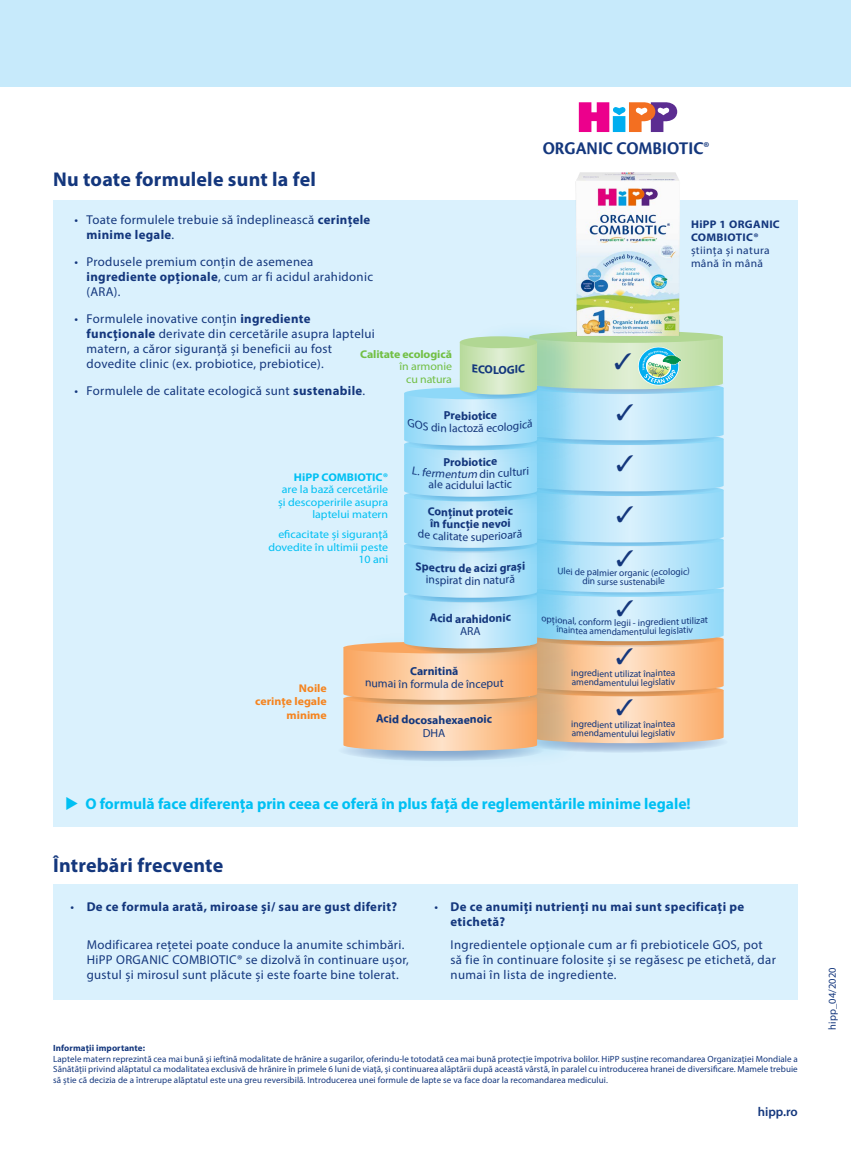
<style>
.page{position:relative;width:851px;height:1149px;background:#fff}
.page>*{position:absolute;margin:0;border:0;box-sizing:border-box;transform-origin:0 0}
.t1{font:700 19.95px "Myriad Pro";letter-spacing:.01em;color:#14377d}
.t2{font:700 18.6px "Cronos Pro";color:#14377d;scale:.92 1}
.t3{font:700 15.6px "Myriad Pro";color:#00c0f3}
.t4{font:12.9px/15px "Myriad Pro";letter-spacing:.025em;color:#14377d}
.t5{font:700 12.9px/15px "Myriad Pro";letter-spacing:.025em;color:#14377d}
.t6{font:600 12.9px "Myriad Pro";color:#14377d}
.t7{font:700 11.7px "Myriad Pro";color:#14377d}
.t8{font:11.7px "Myriad Pro";color:#14377d}
.t9{font:italic 11.7px "Myriad Pro";color:#14377d}
.t10{font:11.25px/12.5px "Myriad Pro";color:#00c0f3;text-align:right;scale:1.06 1}
.t11{font:700 11.25px/13.5px "Myriad Pro";color:#f5841f;text-align:right;scale:1.06 1}
.t12{font:700 11.25px "Myriad Pro";letter-spacing:-.01em;color:#72bf44;scale:1.06 1}
.t13{font:11.25px/12.5px "Myriad Pro";letter-spacing:-.01em;color:#72bf44;text-align:center;scale:1.06 1}
.t14{font:700 11.25px "Myriad Pro";color:#00c0f3;scale:1.06 1}
.t15{font:11.1px/13.4px "Myriad Pro";letter-spacing:.03em;color:#14377d;scale:1.04 1}
.t16{font:700 11.1px/13.4px "Myriad Pro";letter-spacing:.03em;color:#14377d;scale:1.04 1}
.t17{font:10.5px "Myriad Pro";letter-spacing:.01em;color:#14377d}
.t18{font:9.6px "Myriad Pro";color:#14377d}
.t19{font:9px/10.5px "Myriad Pro";letter-spacing:.01em;color:#14377d;text-align:justify}
.t20{font:700 9px "Myriad Pro";letter-spacing:.01em;color:#14377d}
.s1{font-weight:700}
.s2{font-weight:400}
</style>
<div class="page">
<div style="left:53px;top:200px;width:744px;height:626px;background:#daf1fd"></div>
<div style="left:53px;top:883px;width:744px;height:116px;background:#daf1fd"></div>
<svg style="left:517px;top:731px;width:210px;height:21px"></svg>
<div style="left:529px;top:331px;width:193px;height:12px;background:#b1d793;border-radius:50%"></div>
<div style="left:354px;top:682px;width:229px;height:88px;background:#009fdb;opacity:.16"></div>
<div style="left:470px;top:320px;width:113px;height:93px;background:#009fdb;opacity:.16"></div>
<svg style="left:459px;top:336px;width:78px;height:12px"></svg>
<div style="left:0;top:0;width:850px;height:86px;background:#c7eafb"></div>
<img style="left:575px;top:172px;width:105px;height:164px">
<svg style="left:578px;top:102px;width:99px;height:30px"></svg>
<svg style="left:343px;top:337px;width:380px;height:413px"></svg>
<h1 class="t1" style="left:53px;top:166px;width:264px">Nu toate formulele sunt la fel</h1>
<p class="t4" style="left:87px;top:211px;width:285px;text-indent:-12px">• Toate formulele trebuie să îndeplinească <span class="s1">cerințele minime legale</span>.</p>
<p class="t4" style="left:87px;top:254px;width:288px;text-indent:-12px">• Produsele premium conțin de asemenea <span class="s1">ingrediente opționale</span>, cum ar fi acidul arahidonic (ARA).</p>
<p class="t4" style="left:87px;top:311px;width:290px;text-indent:-12px">• Formulele inovative conțin <span class="s1">ingrediente funcționale</span> derivate din cercetările asupra laptelui matern, a căror siguranță și beneficii au fost dovedite clinic (ex. probiotice, prebiotice).</p>
<p class="t4" style="left:74px;top:383px;width:292px">• Formulele de calitate ecologică sunt <span class="s1">sustenabile</span>.</p>
<p class="t12" style="left:360px;top:346px;width:88px">Calitate ecologică</p>
<p class="t13" style="left:399px;top:360px;width:51px">în armonie cu natura</p>
<p class="t7" style="left:461px;top:408px;width:12px">bi</p>
<p class="t8" style="left:463px;top:421px;width:12px">to</p>
<p class="t14" style="left:294px;top:469px;width:90px">HiPP COMBIOTIC®</p>
<p class="t10" style="left:278px;top:483px;width:105px">are la bază cercetările și descoperirile asupra laptelui matern</p>
<p class="t10" style="left:268px;top:528px;width:114px">eficacitate și siguranţă dovedite în ultimii peste<br>10 ani</p>
<p class="t11" style="left:255px;top:680px;width:69px">Noile<br>cerințe legale minime</p>
<p class="t7" style="left:461px;top:454px;width:12px">bi</p>
<p class="t9" style="left:461px;top:466px;width:20px">um</p>
<p class="t8" style="left:459px;top:477px;width:15px">du</p>
<p class="t7" style="left:462px;top:504px;width:13px">ut</p>
<p class="t7" style="left:460px;top:516px;width:14px">cți</p>
<p class="t8" style="left:462px;top:529px;width:7px">e</p>
<p class="t7" style="left:458px;top:560px;width:15px">de</p>
<p class="t8" style="left:465px;top:573px;width:8px">d</p>
<p class="t7" style="left:461px;top:611px;width:12px">ra</p>
<p class="t8" style="left:460px;top:623px;width:15px">AR</p>
<p class="t7" style="left:423px;top:663px;width:24px">rniti</p>
<p class="t8" style="left:401px;top:676px;width:24px;rotate:1deg">n for</p>
<p class="t8" style="left:424px;top:677px;width:26px">mula</p>
<p class="t7" style="left:427px;top:712px;width:20px">sah</p>
<p class="t8" style="left:430px;top:726px;width:16px">HA</p>
<p class="t7" style="left:493px;top:362px;width:7px">L</p>
<h2 class="t2" style="left:542px;top:137px;width:183px">ORGANIC COMBIOTIC®</h2>
<p class="t16" style="left:691px;top:217px;width:87px">HiPP 1 ORGANIC<br>COMBIOTIC®</p>
<p class="t15" style="left:691px;top:243px;width:77px">știința și natura mână în mână</p>
<p class="t18" style="left:592px;top:566px;width:23px;rotate:1deg">almie</p>
<p class="t18" style="left:614px;top:566px;width:25px">r orga</p>
<p class="t18" style="left:637px;top:566px;width:23px;rotate:-1deg">nic (e</p>
<p class="t18" style="left:658px;top:566px;width:18px;rotate:-2deg">colo</p>
<p class="t18" style="left:675px;top:565px;width:16px;rotate:-3deg">gic)</p>
<p class="t18" style="left:597px;top:575px;width:17px;rotate:1deg">surs</p>
<p class="t18" style="left:613px;top:575px;width:24px">e sust</p>
<p class="t18" style="left:635px;top:575px;width:24px;rotate:-1deg">enabi</p>
<p class="t18" style="left:593px;top:616px;width:20px;rotate:1deg">form</p>
<p class="t18" style="left:614px;top:616px;width:23px">legii -</p>
<p class="t18" style="left:637px;top:616px;width:22px;rotate:-1deg">ingre</p>
<p class="t18" style="left:658px;top:616px;width:22px;rotate:-2deg">dient</p>
<p class="t18" style="left:611px;top:625px;width:29px">damen</p>
<p class="t18" style="left:638px;top:625px;width:19px;rotate:-1deg">tului</p>
<p class="t18" style="left:658px;top:625px;width:22px;rotate:-2deg">legisl</p>
<p class="t18" style="left:678px;top:624px;width:16px;rotate:-3deg">ativ</p>
<p class="t18" style="left:592px;top:667px;width:22px;rotate:1deg">dient</p>
<p class="t18" style="left:614px;top:667px;width:21px">utiliz</p>
<p class="t18" style="left:633px;top:667px;width:26px;rotate:-1deg">at înai</p>
<p class="t18" style="left:657px;top:667px;width:19px;rotate:-2deg">ntea</p>
<p class="t18" style="left:611px;top:676px;width:27px">entulu</p>
<p class="t18" style="left:636px;top:676px;width:24px;rotate:-1deg">i legis</p>
<p class="t18" style="left:658px;top:676px;width:18px;rotate:-2deg">lativ</p>
<p class="t18" style="left:592px;top:718px;width:22px;rotate:1deg">dient</p>
<p class="t18" style="left:614px;top:718px;width:21px">utiliz</p>
<p class="t18" style="left:633px;top:718px;width:26px;rotate:-1deg">at înai</p>
<p class="t18" style="left:657px;top:718px;width:19px;rotate:-2deg">ntea</p>
<p class="t18" style="left:611px;top:727px;width:27px">entulu</p>
<p class="t18" style="left:636px;top:727px;width:24px;rotate:-1deg">i legis</p>
<p class="t18" style="left:658px;top:727px;width:18px;rotate:-2deg">lativ</p>
<p class="t3" style="left:65px;top:793px;width:627px">◆ O formulă face diferența prin ceea ce oferă în plus față de reglementările minime legale!</p>
<h1 class="t1" style="left:53px;top:851px;width:171px">Întrebări frecvente</h1>
<p class="t5" style="left:70px;top:898px;width:328px"><span class="s2">•</span> De ce formula arată, miroase și/ sau are gust diferit?</p>
<p class="t4" style="left:87px;top:936px;width:323px">Modificarea rețetei poate conduce la anumite schimbări.<br>HiPP ORGANIC COMBIOTIC® se dizolvă în continuare ușor, gustul și mirosul sunt plăcute și este foarte bine tolerat.</p>
<p class="t5" style="left:450px;top:898px;width:295px;text-indent:-16px"><span class="s2">•</span> De ce anumiți nutrienți nu mai sunt specificați pe etichetă?</p>
<p class="t4" style="left:450px;top:936px;width:327px">Ingredientele opționale cum ar fi prebioticele GOS, pot să fie în continuare folosite și se regăsesc pe etichetă, dar numai în lista de ingrediente.</p>
<p class="t20" style="left:53px;top:1042px;width:93px">Informații importante:</p>
<p class="t19" style="left:53px;top:1053px;width:746px">Laptele matern reprezintă cea mai bună și ieftină modalitate de hrănire a sugarilor, oferindu-le totodată cea mai bună protecție împotriva bolilor. HiPP susține recomandarea Organizației Mondiale a Sănătății privind alăptatul ca modalitatea exclusivă de hrănire în primele 6 luni de viață, și continuarea alăptării după această vârstă, în paralel cu introducerea hranei de diversificare. Mamele trebuie să știe că decizia de a întrerupe alăptatul este una greu reversibilă. Introducerea unei formule de lapte se va face doar la recomandarea medicului.</p>
<p class="t6" style="left:757px;top:1102px;width:41px">hipp.ro</p>
<p class="t17" style="left:825px;top:1029px;width:64px;rotate:-90deg">hipp_04/2020</p>
</div>
